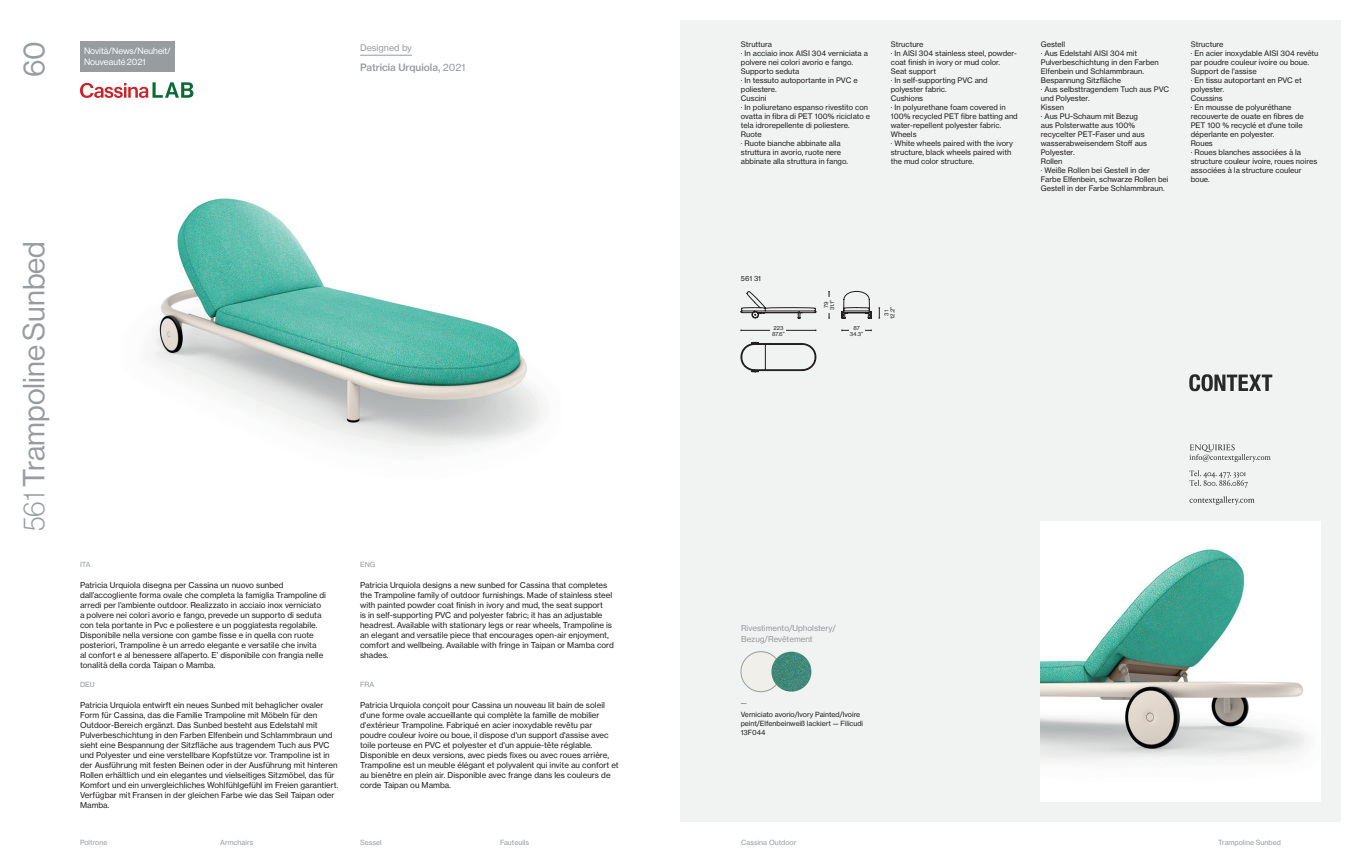
<style>
.page{position:relative;width:1361px;height:865px;background:#fff}
.page>*{position:absolute;margin:0;border:0;box-sizing:border-box;transform-origin:0 0}
.t1{font:30px "Haas Grot Disp 55 Roman";color:#979ca0}
.t2{font:500 10px "Haas Grot Text 65";color:#979ca0}
.t3{font:9px/11px "Haas Grot Disp 55 Roman";color:#fff}
.t4{font:9px "Haas Grot Text 55 Roman";color:#979ca0}
.t5{font:8px/10px "Haas Grot Text 55 Roman";color:#231f20}
.t6{font:8px/10px "Haas Grot Text 55 Roman";color:#979ca0}
.t7{font:7.5px/9px "Haas Grot Text 55 Roman";color:#231f20}
.t8{font:7px/9px "Haas Grot Text 55 Roman";color:#231f20}
.t9{font:7px "Haas Grot Text 55 Roman";color:#979ca0}
.t10{font:5.5px/6px "Haas Grot Text 55 Roman";color:#231f20;text-align:center}
.s1{font-family:"Haas Grot Disp 35";font-weight:100}
.s2{font-family:"Haas Grot Text 55 Roman";font-weight:400}
</style>
<div class="page">
<div style="left:680px;top:20px;width:661px;height:801px;background:#f1f2f2"></div>
<img style="left:152px;top:198px;width:391px;height:253px">
<hr style="left:360px;top:55px;width:52px;height:1px;background:#979ca0">
<img style="left:1041px;top:521px;width:280px;height:280px">
<div style="left:80px;top:41px;width:94px;height:30px;background:#979ca0"></div>
<svg style="left:80px;top:82px;width:113px;height:16px"></svg>
<img style="left:741px;top:651px;width:40px;height:40px;border-radius:20px">
<div style="left:741px;top:651px;width:40px;height:40px;border:1px solid #979ca0;border-radius:50%"></div>
<img style="left:771px;top:651px;width:40px;height:40px;border-radius:20px">
<hr style="left:741px;top:330px;width:75px;height:1px;background:#231f20">
<svg style="left:842px;top:330px;width:30px;height:1px"></svg>
<svg style="left:828px;top:291px;width:2px;height:28px"></svg>
<div style="left:771px;top:325px;width:15px;height:10px;background:#f1f2f2"></div>
<div style="left:849px;top:325px;width:15px;height:10px;background:#f1f2f2"></div>
<div style="left:824px;top:297px;width:10px;height:15px;background:#f1f2f2"></div>
<svg style="left:741px;top:291px;width:75px;height:28px"></svg>
<svg style="left:842px;top:291px;width:29px;height:27px"></svg>
<svg style="left:740px;top:342px;width:77px;height:30px"></svg>
<img style="left:1189px;top:374px;width:84px;height:131px">
<h1 class="t1" style="left:17px;top:77px;width:38px;rotate:-90deg">60</h1>
<h1 class="t1" style="left:17px;top:531px;width:291px;rotate:-90deg"><span class="s1">561</span> Trampoline Sunbed</h1>
<p class="t3" style="left:84px;top:45px;width:88px">Novità/News/Neuheit/<br>Nouveauté 2021</p>
<p class="t7" style="left:741px;top:40px;width:131px">Struttura<br>· In acciaio inox AISI 304 verniciata a polvere nei colori avorio e fango.<br>Supporto seduta<br>· In tessuto autoportante in PVC e poliestere.<br>Cuscini<br>· In poliuretano espanso rivestito con ovatta in fibra di PET 100% riciclato e tela idrorepellente di poliestere.<br>Ruote<br>· Ruote bianche abbinate alla struttura in avorio, ruote nere abbinate alla struttura in fango.</p>
<p class="t7" style="left:1041px;top:40px;width:130px">Gestell<br>· Aus Edelstahl AISI 304 mit<br>Pulverbeschichtung in den Farben<br>Elfenbein und Schlammbraun.<br>Bespannung Sitzfläche<br>· Aus selbsttragendem Tuch aus PVC und Polyester.<br>Kissen<br>· Aus PU-Schaum mit Bezug<br>aus Polsterwatte aus 100% recycelter PET-Faser und aus wasserabweisendem Stoff aus<br>Polyester.<br>Rollen<br>· Weiße Rollen bei Gestell in der<br>Farbe Elfenbein, schwarze Rollen bei<br>Gestell in der Farbe Schlammbraun.</p>
<p class="t7" style="left:891px;top:40px;width:128px">Structure<br>· In AISI 304 stainless steel, powder&shy;coat finish in ivory or mud color.<br>Seat support<br>· In self-supporting PVC and polyester fabric.<br>Cushions<br>· In polyurethane foam covered in<br>100% recycled PET fibre batting and water-repellent polyester fabric.<br>Wheels<br>· White wheels paired with the ivory structure, black wheels paired with the mud color structure.</p>
<p class="t7" style="left:1190px;top:40px;width:129px">Structure<br>· En acier inoxydable AISI 304 revêtu par poudre couleur ivoire ou boue.<br>Support de l'assise<br>· En tissu autoportant en PVC et polyester.<br>Coussins<br>· En mousse de polyuréthane recouverte de ouate en fibres de<br>PET 100 % recyclé et d'une toile déperlante en polyester.<br>Roues<br>· Roues blanches associées à la structure couleur ivoire, roues noires associées à la structure couleur boue.</p>
<p class="t4" style="left:360px;top:42px;width:53px">Designed by</p>
<p class="t2" style="left:360px;top:61px;width:107px">Patricia Urquiola, <span class="s2">2021</span></p>
<p class="t9" style="left:80px;top:560px;width:12px">ITA</p>
<p class="t9" style="left:360px;top:560px;width:17px">ENG</p>
<p class="t5" style="left:80px;top:580px;width:247px">Patricia Urquiola disegna per Cassina un nuovo sunbed dall’accogliente forma ovale che completa la famiglia Trampoline di arredi per l’ambiente outdoor. Realizzato in acciaio inox verniciato a polvere nei colori avorio e fango, prevede un supporto di seduta con tela portante in Pvc e poliestere e un poggiatesta regolabile.<br>Disponibile nella versione con gambe fisse e in quella con ruote posteriori, Trampoline è un arredo elegante e versatile che invita<br>al confort e al benessere all’aperto. E’ disponibile con frangia nelle tonalità della corda Taipan o Mamba.</p>
<p class="t5" style="left:360px;top:580px;width:255px">Patricia Urquiola designs a new sunbed for Cassina that completes the Trampoline family of outdoor furnishings. Made of stainless steel with painted powder coat finish in ivory and mud, the seat support<br>is in self-supporting PVC and polyester fabric; it has an adjustable headrest. Available with stationary legs or rear wheels, Trampoline is an elegant and versatile piece that encourages open-air enjoyment, comfort and wellbeing. Available with fringe in Taipan or Mamba cord shades.</p>
<p class="t5" style="left:80px;top:700px;width:260px">Patricia Urquiola entwirft ein neues Sunbed mit behaglicher ovaler Form für Cassina, das die Familie Trampoline mit Möbeln für den Outdoor-Bereich ergänzt. Das Sunbed besteht aus Edelstahl mit Pulverbeschichtung in den Farben Elfenbein und Schlammbraun und sieht eine Bespannung der Sitzfläche aus tragendem Tuch aus PVC und Polyester und eine verstellbare Kopfstütze vor. Trampoline ist in der Ausführung mit festen Beinen oder in der Ausführung mit hinteren Rollen erhältlich und ein elegantes und vielseitiges Sitzmöbel, das für Komfort und ein unvergleichliches Wohlfühlgefühl im Freien garantiert.<br>Verfügbar mit Fransen in der gleichen Farbe wie das Seil Taipan oder Mamba.</p>
<p class="t5" style="left:360px;top:700px;width:260px">Patricia Urquiola conçoit pour Cassina un nouveau lit bain de soleil d'une forme ovale accueillante qui complète la famille de mobilier d'extérieur Trampoline. Fabriqué en acier inoxydable revêtu par poudre couleur ivoire ou boue, il dispose d'un support d'assise avec toile porteuse en PVC et polyester et d'un appuie-tête réglable.<br>Disponible en deux versions, avec pieds fixes ou avec roues arrière, Trampoline est un meuble élégant et polyvalent qui invite au confort et au bienêtre en plein air. Disponible avec frange dans les couleurs de corde Taipan ou Mamba.</p>
<p class="t9" style="left:80px;top:680px;width:16px">DEU</p>
<p class="t9" style="left:360px;top:680px;width:16px">FRA</p>
<p class="t8" style="left:741px;top:274px;width:22px">561 31</p>
<p class="t10" style="left:823px;top:310px;width:12px;rotate:-90deg">79<br>31.1”</p>
<p class="t10" style="left:772px;top:324px;width:14px;text-align:left">223<br>87.6”</p>
<p class="t10" style="left:850px;top:324px;width:15px">87<br>34.3”</p>
<p class="t10" style="left:883px;top:319px;width:13px;rotate:-90deg">31<br>12.2”</p>
<p class="t6" style="left:741px;top:623px;width:96px">Rivestimento/Upholstery/<br>Bezug/Revêtement</p>
<p class="t8" style="left:741px;top:710px;width:124px">Verniciato avorio/Ivory Painted/Ivoire peint/Elfenbeinweiß lackiert — Filicudi<br>13F044</p>
<p class="t9" style="left:80px;top:838px;width:29px">Poltrone</p>
<p class="t9" style="left:220px;top:838px;width:35px">Armchairs</p>
<p class="t9" style="left:360px;top:838px;width:23px">Sessel</p>
<p class="t9" style="left:500px;top:838px;width:31px">Fauteuils</p>
<p class="t9" style="left:741px;top:838px;width:57px">Cassina Outdoor</p>
<p class="t9" style="left:1218px;top:838px;width:64px">Trampoline Sunbed</p>
</div>
